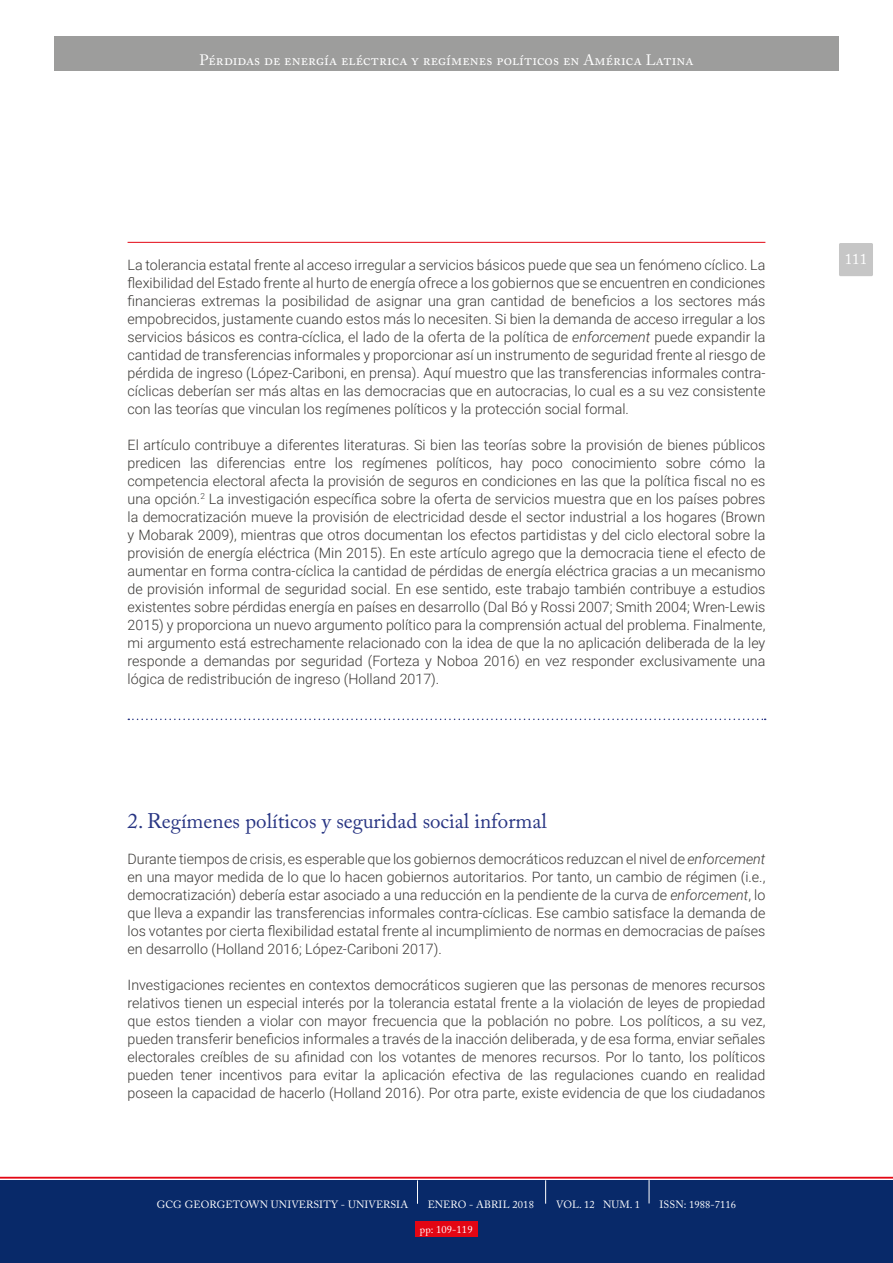
<style>
.page{position:relative;width:893px;height:1263px;background:#fff}
.page>*{position:absolute;margin:0;border:0;box-sizing:border-box;transform-origin:0 0}
.t1{font:21px "Adobe Caslon Pro";color:#283583}
.t2{font:15px "Adobe Caslon Pro";letter-spacing:.005em;color:#fff}
.t3{font:300 14.25px/18px "Roboto";color:#3a3835;text-align:justify}
.t4{font:10.5px "Adobe Caslon Pro";letter-spacing:.01em;color:#fff}
.s1{font-style:italic}
</style>
<div class="page">
<div style="left:54px;top:37px;width:785px;height:34px;background:#9d9d9c"></div>
<div style="left:0;top:1180px;width:893px;height:83px;background:#082969"></div>
<svg style="left:0;top:1177px;width:893px;height:27px"></svg>
<div style="left:415px;top:1221px;width:63px;height:16px;background:#e30613"></div>
<div style="left:839px;top:243px;width:34px;height:33px;background:#c6c6c6;border-radius:2px"></div>
<hr style="left:128px;top:242px;width:637px;height:1px;background:#e30613">
<svg style="left:128px;top:719px;width:638px;height:1px"></svg>
<p class="t2" style="left:199px;top:51px;width:496px">Pérdidas de energía eléctrica y regímenes políticos en América Latina</p>
<p class="t3" style="left:128px;top:255px;width:639px">La tolerancia estatal frente al acceso irregular a servicios básicos puede que sea un fenómeno cíclico. La flexibilidad del Estado frente al hurto de energía ofrece a los gobiernos que se encuentren en condiciones financieras extremas la posibilidad de asignar una gran cantidad de beneficios a los sectores más empobrecidos, justamente cuando estos más lo necesiten. Si bien la demanda de acceso irregular a los servicios básicos es contra-cíclica, el lado de la oferta de la política de <span class="s1">enforcement</span> puede expandir la cantidad de transferencias informales y proporcionar así un instrumento de seguridad frente al riesgo de pérdida de ingreso (López-Cariboni, en prensa). Aquí muestro que las transferencias informales contra&shy;cíclicas deberían ser más altas en las democracias que en autocracias, lo cual es a su vez consistente con las teorías que vinculan los regímenes políticos y la protección social formal.</p>
<p class="t3" style="left:128px;top:435px;width:639px">El artículo contribuye a diferentes literaturas. Si bien las teorías sobre la provisión de bienes públicos predicen las diferencias entre los regímenes políticos, hay poco conocimiento sobre cómo la competencia electoral afecta la provisión de seguros en condiciones en las que la política fiscal no es una opción.<sup>2</sup> La investigación específica sobre la oferta de servicios muestra que en los países pobres la democratización mueve la provisión de electricidad desde el sector industrial a los hogares (Brown y Mobarak 2009), mientras que otros documentan los efectos partidistas y del ciclo electoral sobre la provisión de energía eléctrica (Min 2015). En este artículo agrego que la democracia tiene el efecto de aumentar en forma contra-cíclica la cantidad de pérdidas de energía eléctrica gracias a un mecanismo de provisión informal de seguridad social. En ese sentido, este trabajo también contribuye a estudios existentes sobre pérdidas energía en países en desarrollo (Dal Bó y Rossi 2007; Smith 2004; Wren-Lewis 2015) y proporciona un nuevo argumento político para la comprensión actual del problema. Finalmente, mi argumento está estrechamente relacionado con la idea de que la no aplicación deliberada de la ley responde a demandas por seguridad (Forteza y Noboa 2016) en vez responder exclusivamente una lógica de redistribución de ingreso (Holland 2017).</p>
<h1 class="t1" style="left:128px;top:808px;width:421px">2. Regímenes políticos y seguridad social informal</h1>
<p class="t3" style="left:128px;top:849px;width:639px">Durante tiempos de crisis, es esperable que los gobiernos democráticos reduzcan el nivel de <span class="s1">enforcement </span>en una mayor medida de lo que lo hacen gobiernos autoritarios. Por tanto, un cambio de régimen (i.e., democratización) debería estar asociado a una reducción en la pendiente de la curva de <span class="s1">enforcement</span>, lo que lleva a expandir las transferencias informales contra-cíclicas. Ese cambio satisface la demanda de los votantes por cierta flexibilidad estatal frente al incumplimiento de normas en democracias de países en desarrollo (Holland 2016; López-Cariboni 2017).</p>
<p class="t3" style="left:128px;top:975px;width:639px">Investigaciones recientes en contextos democráticos sugieren que las personas de menores recursos relativos tienen un especial interés por la tolerancia estatal frente a la violación de leyes de propiedad que estos tienden a violar con mayor frecuencia que la población no pobre. Los políticos, a su vez, pueden transferir beneficios informales a través de la inacción deliberada, y de esa forma, enviar señales electorales creíbles de su afinidad con los votantes de menores recursos. Por lo tanto, los políticos pueden tener incentivos para evitar la aplicación efectiva de las regulaciones cuando en realidad poseen la capacidad de hacerlo (Holland 2016). Por otra parte, existe evidencia de que los ciudadanos</p>
<p class="t4" style="left:157px;top:1198px;width:253px">GCG GEORGETOWN UNIVERSITY - UNIVERSIA</p>
<p class="t4" style="left:428px;top:1198px;width:108px">ENERO - ABRIL 2018</p>
<p class="t4" style="left:556px;top:1198px;width:85px">VOL. 12 NUM. 1</p>
<p class="t4" style="left:660px;top:1198px;width:78px">ISSN: 1988-7116</p>
<p class="t4" style="left:420px;top:1223px;width:54px">pp: 109-119</p>
<p class="t2" style="left:845px;top:250px;width:24px">111</p>
</div>
